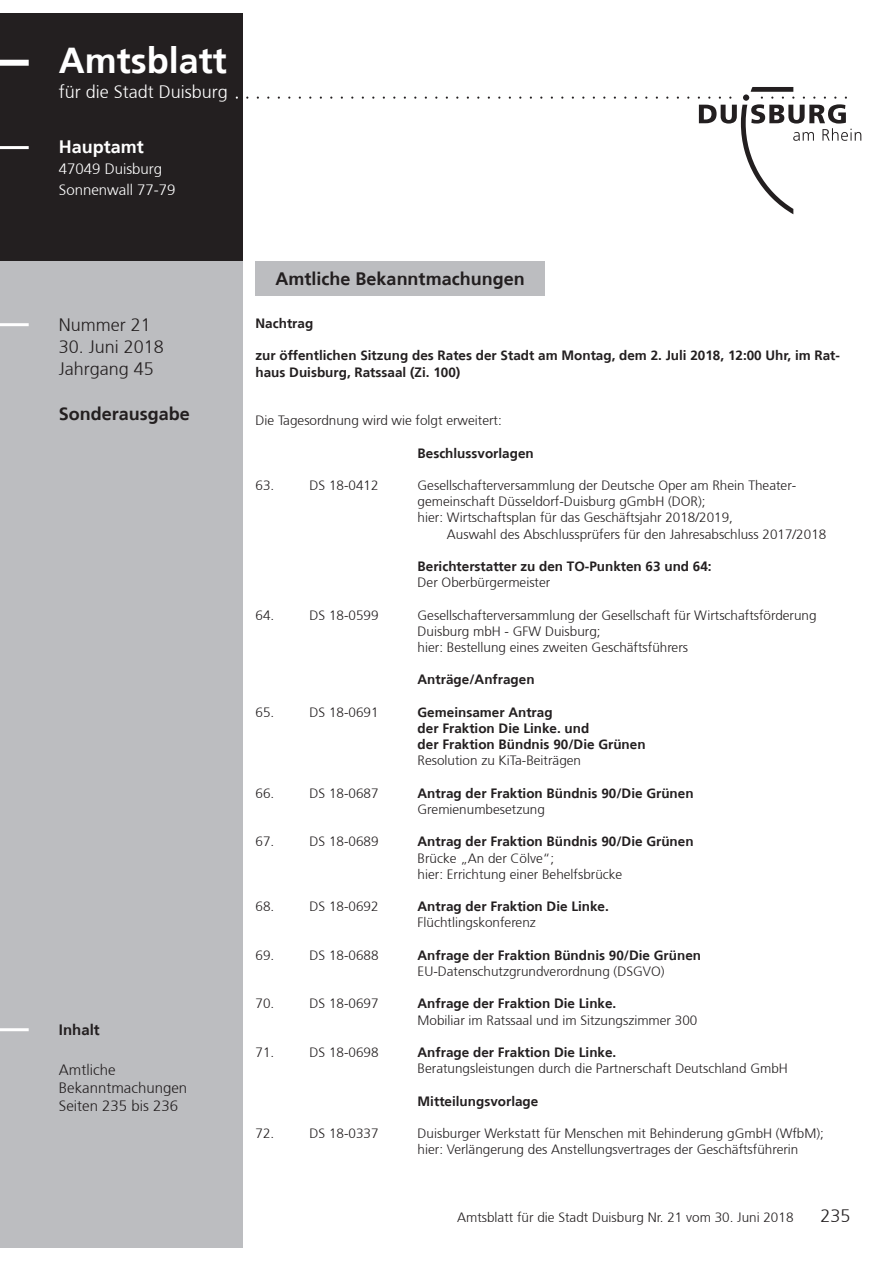
<style>
.page{position:relative;width:893px;height:1263px;background:#fff}
.page>*{position:absolute;margin:0;border:0;box-sizing:border-box;transform-origin:0 0}
.t1{font:150px "Duisburg Logo";color:#231f20}
.t2{font:700 36px "Frutiger 65";color:#fff}
.Nummer_Datum_Jahrgan{font:700 18px "Frutiger 65";color:#231f20}
.Nummer_Datum_Jahrgan-2{font:300 18px "Frutiger 45";color:#231f20}
.Adresse_Kopf{font:300 18px "Frutiger 45";color:#fff}
.Adresse_Kopf-2{font:700 18px "Frutiger 65";color:#fff}
.t3{font:300 15px "Frutiger 45";color:#231f20}
.Adresse_Kopf-3{font:300 15px "Frutiger 45";color:#fff}
.t4{font:700 15px "Frutiger 65";color:#231f20}
.Fließtext{font:300 13.5px/16.2px "Frutiger 45";color:#231f20}
.Fließtext-2{font:700 13.5px/16.2px "Frutiger 65";color:#231f20}
.Fußzeile{font:300 13.5px "Frutiger 45";color:#231f20}
.s1{color:#fff}
</style>
<div class="page">
<div style="left:0;top:13px;width:242px;height:251px;background:#231f20"></div>
<div style="left:0;top:261px;width:242px;height:987px;background:#bcbdc0"></div>
<div style="left:0;top:60px;width:29px;height:6px;background:#fff"></div>
<hr style="left:0;top:146px;width:29px;height:3px;background:#fff">
<hr style="left:0;top:323px;width:29px;height:3px;background:#fff">
<hr style="left:0;top:1028px;width:29px;height:3px;background:#fff">
<div style="left:256px;top:261px;width:289px;height:35px;background:#bcbdc0"></div>
<p class="t2" style="left:59px;top:39px;width:170px">Amtsblatt</p>
<p class="Adresse_Kopf" style="left:59px;top:82px;width:171px">für die Stadt Duisburg</p>
<p class="Adresse_Kopf-2" style="left:59px;top:137px;width:87px">Hauptamt</p>
<p class="Adresse_Kopf-3" style="left:59px;top:161px;width:105px">47049 Duisburg</p>
<p class="Adresse_Kopf-3" style="left:59px;top:182px;width:118px">Sonnenwall 77-79</p>
<p class="t1" style="left:236px;top:-41px;width:627px"><span class="s1">.</span>.......................................L</p>
<p class="Nummer_Datum_Jahrgan-2" style="left:59px;top:315px;width:94px">Nummer 21</p>
<p class="Nummer_Datum_Jahrgan-2" style="left:59px;top:337px;width:107px">30. Juni 2018</p>
<p class="Nummer_Datum_Jahrgan-2" style="left:59px;top:358px;width:97px">Jahrgang 45</p>
<p class="Nummer_Datum_Jahrgan" style="left:59px;top:403px;width:133px">Sonderausgabe</p>
<p class="t4" style="left:59px;top:1021px;width:42px">Inhalt</p>
<p class="t3" style="left:59px;top:1061px;width:58px">Amtliche</p>
<p class="t3" style="left:59px;top:1079px;width:130px">Bekanntmachungen</p>
<p class="t3" style="left:59px;top:1097px;width:121px">Seiten 235 bis 236</p>
<p class="Nummer_Datum_Jahrgan" style="left:276px;top:268px;width:251px">Amtliche Bekanntmachungen</p>
<p class="Fließtext-2" style="left:256px;top:315px;width:59px">Nachtrag</p>
<p class="Fließtext-2" style="left:256px;top:348px;width:586px">zur öffentlichen Sitzung des Rates der Stadt am Montag, dem 2. Juli 2018, 12:00 Uhr, im Rat&shy;haus Duisburg, Ratssaal (Zi. 100)</p>
<p class="Fließtext" style="left:256px;top:413px;width:248px">Die Tagesordnung wird wie folgt erweitert:</p>
<p class="Fließtext-2" style="left:418px;top:445px;width:118px">Beschlussvorlagen</p>
<p class="Fließtext" style="left:256px;top:477px;width:20px">63.</p>
<p class="Fließtext" style="left:310px;top:477px;width:71px">DS 18-0412</p>
<p class="Fließtext" style="left:418px;top:477px;width:380px">Gesellschafterversammlung der Deutsche Oper am Rhein Theater&shy;gemeinschaft Düsseldorf-Duisburg gGmbH (DOR);</p>
<p class="Fließtext" style="left:418px;top:510px;width:317px">hier: Wirtschaftsplan für das Geschäftsjahr 2018/2019,</p>
<p class="Fließtext" style="left:447px;top:526px;width:381px">Auswahl des Abschlussprüfers für den Jahresabschluss 2017/2018</p>
<p class="Fließtext-2" style="left:418px;top:558px;width:296px">Berichterstatter zu den TO-Punkten 63 und 64:</p>
<p class="Fließtext" style="left:418px;top:575px;width:134px">Der Oberbürgermeister</p>
<p class="Fließtext" style="left:256px;top:607px;width:20px">64.</p>
<p class="Fließtext" style="left:310px;top:607px;width:71px">DS 18-0599</p>
<p class="Fließtext" style="left:418px;top:607px;width:401px">Gesellschafterversammlung der Gesellschaft für Wirtschaftsförderung<br>Duisburg mbH - GFW Duisburg;</p>
<p class="Fließtext" style="left:418px;top:639px;width:272px">hier: Bestellung eines zweiten Geschäftsführers</p>
<p class="Fließtext-2" style="left:418px;top:672px;width:119px">Anträge/Anfragen</p>
<p class="Fließtext" style="left:256px;top:704px;width:20px">65.</p>
<p class="Fließtext" style="left:310px;top:704px;width:71px">DS 18-0691</p>
<p class="Fließtext-2" style="left:418px;top:704px;width:137px">Gemeinsamer Antrag</p>
<p class="Fließtext-2" style="left:418px;top:720px;width:173px">der Fraktion Die Linke. und</p>
<p class="Fließtext-2" style="left:418px;top:736px;width:230px">der Fraktion Bündnis 90/Die Grünen</p>
<p class="Fließtext" style="left:418px;top:753px;width:165px">Resolution zu KiTa-Beiträgen</p>
<p class="Fließtext" style="left:256px;top:785px;width:20px">66.</p>
<p class="Fließtext" style="left:310px;top:785px;width:71px">DS 18-0687</p>
<p class="Fließtext-2" style="left:418px;top:785px;width:278px">Antrag der Fraktion Bündnis 90/Die Grünen</p>
<p class="Fließtext" style="left:418px;top:801px;width:129px">Gremienumbesetzung</p>
<p class="Fließtext" style="left:256px;top:834px;width:20px">67.</p>
<p class="Fließtext" style="left:310px;top:834px;width:71px">DS 18-0689</p>
<p class="Fließtext-2" style="left:418px;top:834px;width:278px">Antrag der Fraktion Bündnis 90/Die Grünen</p>
<p class="Fließtext" style="left:418px;top:850px;width:138px">Brücke „An der Cölve“;</p>
<p class="Fließtext" style="left:418px;top:866px;width:206px">hier: Errichtung einer Behelfsbrücke</p>
<p class="Fließtext" style="left:256px;top:899px;width:20px">68.</p>
<p class="Fließtext" style="left:310px;top:899px;width:71px">DS 18-0692</p>
<p class="Fließtext-2" style="left:418px;top:898px;width:193px">Antrag der Fraktion Die Linke.</p>
<p class="Fließtext" style="left:418px;top:915px;width:120px">Flüchtlingskonferenz</p>
<p class="Fließtext" style="left:256px;top:947px;width:20px">69.</p>
<p class="Fließtext" style="left:310px;top:947px;width:71px">DS 18-0688</p>
<p class="Fließtext-2" style="left:418px;top:947px;width:285px">Anfrage der Fraktion Bündnis 90/Die Grünen</p>
<p class="Fließtext" style="left:418px;top:963px;width:249px">EU-Datenschutzgrundverordnung (DSGVO)</p>
<p class="Fließtext" style="left:256px;top:996px;width:20px">70.</p>
<p class="Fließtext" style="left:310px;top:996px;width:71px">DS 18-0697</p>
<p class="Fließtext-2" style="left:418px;top:996px;width:200px">Anfrage der Fraktion Die Linke.</p>
<p class="Fließtext" style="left:418px;top:1012px;width:281px">Mobiliar im Ratssaal und im Sitzungszimmer 300</p>
<p class="Fließtext" style="left:256px;top:1044px;width:20px">71.</p>
<p class="Fließtext" style="left:310px;top:1044px;width:71px">DS 18-0698</p>
<p class="Fließtext-2" style="left:418px;top:1044px;width:200px">Anfrage der Fraktion Die Linke.</p>
<p class="Fließtext" style="left:418px;top:1061px;width:372px">Beratungsleistungen durch die Partnerschaft Deutschland GmbH</p>
<p class="Fließtext-2" style="left:418px;top:1093px;width:122px">Mitteilungsvorlage</p>
<p class="Fließtext" style="left:256px;top:1125px;width:20px">72.</p>
<p class="Fließtext" style="left:310px;top:1125px;width:71px">DS 18-0337</p>
<p class="Fließtext" style="left:418px;top:1125px;width:408px">Duisburger Werkstatt für Menschen mit Behinderung gGmbH (WfbM);</p>
<p class="Fließtext" style="left:418px;top:1142px;width:382px">hier: Verlängerung des Anstellungsvertrages der Geschäftsführerin</p>
<p class="Fußzeile" style="left:457px;top:1210px;width:338px">Amtsblatt für die Stadt Duisburg Nr. 21 vom 30. Juni 2018</p>
<p class="Nummer_Datum_Jahrgan-2" style="left:820px;top:1206px;width:32px">235</p>
</div>
